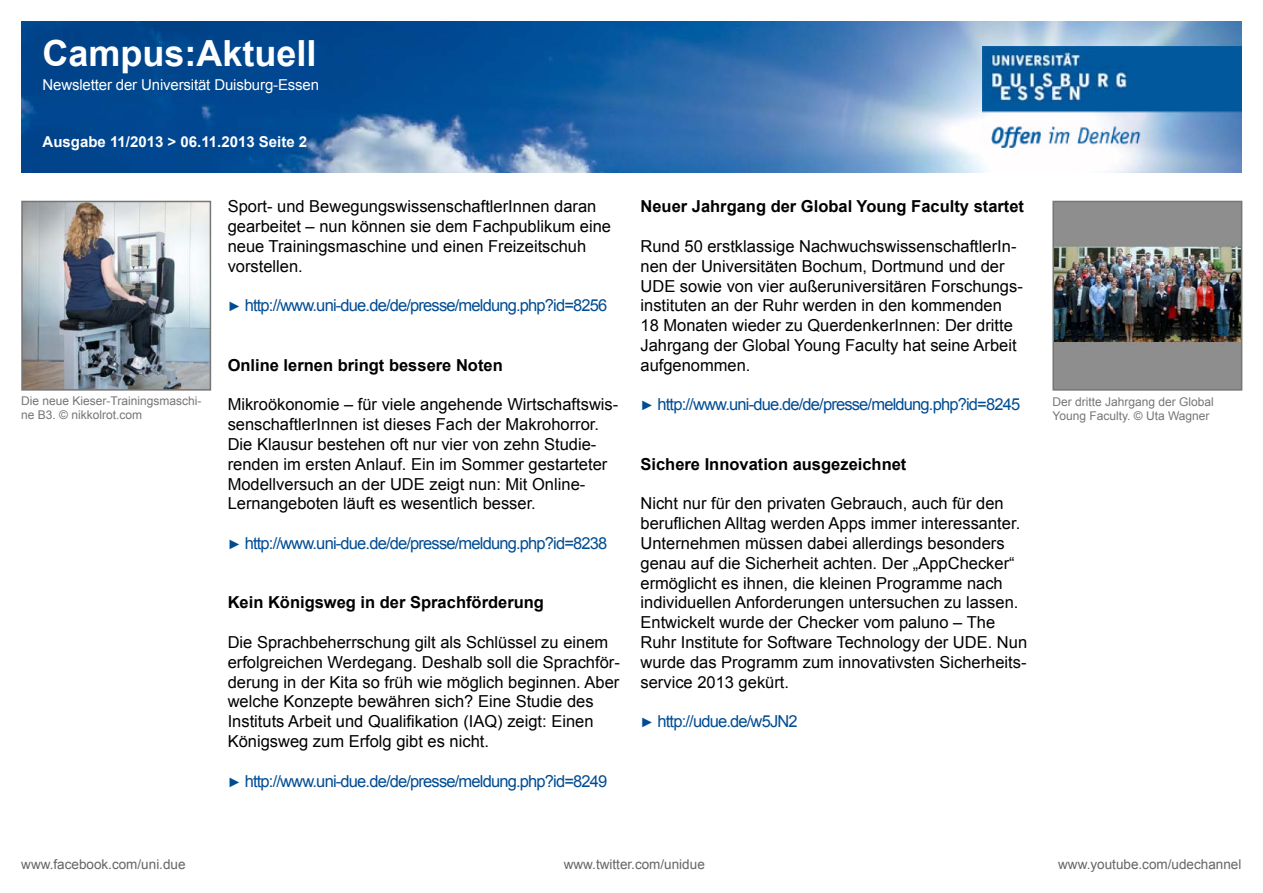
<style>
.page{position:relative;width:1263px;height:893px;background:#fff}
.page>*{position:absolute;margin:0;border:0;box-sizing:border-box;transform-origin:0 0}
.t1{font:700 36px "Arial";color:#fff}
.t2{font:16.5px/19.8px "Arial";color:#000}
.t3{font:16.5px "Arial";letter-spacing:-.05em;color:#004c93}
.t4{font:700 16.5px "Arial";color:#000}
.t5{font:15px "Arial";letter-spacing:-.01em;color:#fff}
.t6{font:700 15px "Arial";color:#fff}
.t7{font:13.5px "Arial";color:#646567}
.t8{font:12px/13.5px "Arial";color:#767676}
.s1{font-size:13.5px}
</style>
<div class="page">
<img style="left:21px;top:21px;width:1221px;height:152px">
<img style="left:982px;top:47px;width:260px;height:100px">
<img style="left:24px;top:204px;width:184px;height:184px">
<div style="left:21px;top:201px;width:190px;height:190px;border:2px solid #767676"></div>
<img style="left:1055px;top:204px;width:184px;height:184px">
<div style="left:1052px;top:201px;width:190px;height:190px;border:2px solid #767676"></div>
<h1 class="t1" style="left:43px;top:29px;width:276px">Campus:Aktuell</h1>
<p class="t5" style="left:43px;top:74px;width:278px">Newsletter der Universität Duisburg-Essen</p>
<p class="t6" style="left:43px;top:132px;width:266px">Ausgabe 11/2013 &gt; 06.11.2013 Seite 2</p>
<p class="t2" style="left:228px;top:197px;width:385px">Sport- und BewegungswissenschaftlerInnen daran gearbeitet – nun können sie dem Fachpublikum eine neue Trainingsmaschine und einen Freizeitschuh vorstellen.</p>
<p class="t3" style="left:228px;top:295px;width:381px"><span class="s1">►</span> http://www.uni-due.de/de/presse/meldung.php?id=8256</p>
<p class="t4" style="left:640px;top:196px;width:385px">Neuer Jahrgang der Global Young Faculty startet</p>
<p class="t2" style="left:640px;top:236px;width:384px">Rund 50 erstklassige NachwuchswissenschaftlerIn&shy;nen der Universitäten Bochum, Dortmund und der UDE sowie von vier außeruniversitären Forschungs&shy;instituten an der Ruhr werden in den kommenden 18 Monaten wieder zu QuerdenkerInnen: Der dritte Jahrgang der Global Young Faculty hat seine Arbeit aufgenommen.</p>
<p class="t3" style="left:640px;top:394px;width:381px"><span class="s1">►</span> http://www.uni-due.de/de/presse/meldung.php?id=8245</p>
<p class="t4" style="left:228px;top:354px;width:277px">Online lernen bringt bessere Noten</p>
<p class="t2" style="left:228px;top:395px;width:392px">Mikroökonomie – für viele angehende Wirtschaftswis&shy;senschaftlerInnen ist dieses Fach der Makrohorror.<br>Die Klausur bestehen oft nur vier von zehn Studie&shy;renden im ersten Anlauf. Ein im Sommer gestarteter Modellversuch an der UDE zeigt nun: Mit Online-Lernangeboten läuft es wesentlich besser.</p>
<p class="t3" style="left:228px;top:532px;width:381px"><span class="s1">►</span> http://www.uni-due.de/de/presse/meldung.php?id=8238</p>
<p class="t8" style="left:21px;top:394px;width:182px">Die neue Kieser-Trainingsmaschi&shy;ne B3. © nikkolrot.com</p>
<p class="t8" style="left:1052px;top:396px;width:163px">Der dritte Jahrgang der Global<br>Young Faculty. © Uta Wagner</p>
<p class="t4" style="left:640px;top:453px;width:267px">Sichere Innovation ausgezeichnet</p>
<p class="t2" style="left:640px;top:494px;width:388px">Nicht nur für den privaten Gebrauch, auch für den beruflichen Alltag werden Apps immer interessanter.<br>Unternehmen müssen dabei allerdings besonders genau auf die Sicherheit achten. Der „AppChecker“ ermöglicht es ihnen, die kleinen Programme nach individuellen Anforderungen untersuchen zu lassen.<br>Entwickelt wurde der Checker vom paluno – The Ruhr Institute for Software Technology der UDE. Nun wurde das Programm zum innovativsten Sicherheits&shy;service 2013 gekürt.</p>
<p class="t3" style="left:640px;top:711px;width:159px"><span class="s1">►</span> http://udue.de/w5JN2</p>
<p class="t4" style="left:228px;top:592px;width:318px">Kein Königsweg in der Sprachförderung</p>
<p class="t2" style="left:228px;top:632px;width:394px">Die Sprachbeherrschung gilt als Schlüssel zu einem erfolgreichen Werdegang. Deshalb soll die Sprachför&shy;derung in der Kita so früh wie möglich beginnen. Aber welche Konzepte bewähren sich? Eine Studie des Instituts Arbeit und Qualifikation (IAQ) zeigt: Einen Königsweg zum Erfolg gibt es nicht.</p>
<p class="t3" style="left:228px;top:770px;width:381px"><span class="s1">►</span> http://www.uni-due.de/de/presse/meldung.php?id=8249</p>
<p class="t7" style="left:21px;top:855px;width:166px">www.facebook.com/uni.due</p>
<p class="t7" style="left:564px;top:855px;width:143px">www.twitter.com/unidue</p>
<p class="t7" style="left:1058px;top:855px;width:185px">www.youtube.com/udechannel</p>
</div>
